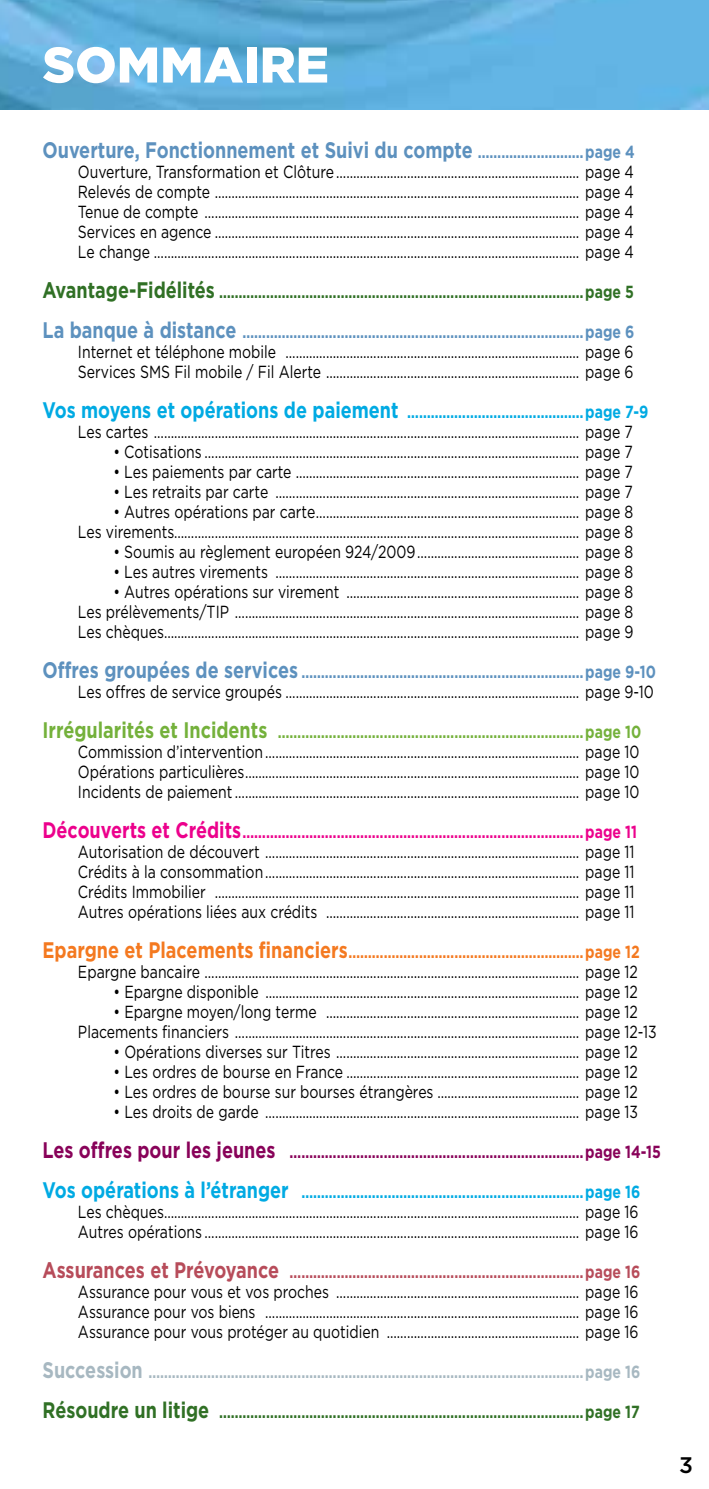
<style>
.page{position:relative;width:709px;height:1489px;background:#fff}
.page>*{position:absolute;margin:0;border:0;box-sizing:border-box;transform-origin:0 0}
.t1{font:900 50px "Gotham";color:#fff}
.t2{font:700 22.5px "Gotham";color:#f47920;scale:.8 1}
.t3{font:700 22.5px "Gotham";color:#5d91be;scale:.8 1}
.t4{font:700 22.5px "Gotham";color:#00aae3;scale:.8 1}
.t5{font:500 22.5px "Gotham";color:#000}
.t6{font:17.5px/20px "Gotham";color:#000;text-align:justify;scale:.8 1}
.t7{font:700 17.5px "Gotham";color:#307025;scale:.8 1}
.t8{font:700 17.5px "Gotham";color:#880259;scale:.8 1}
.t9{font:700 17.5px "Gotham";color:#a7b8c1;scale:.8 1}
.s1{font-size:17.5px}
.s2{font-size:22.5px}
.s3{font-weight:700;font-size:22.5px;color:#5d91be}
.s4{font-weight:700;color:#5d91be}
.s5{font-weight:700;font-size:22.5px;color:#74b13b}
.s6{font-weight:700;color:#74b13b}
.s7{font-weight:700;font-size:22.5px;color:#ec008c}
.s8{font-weight:700;color:#ec008c}
.s9{font-weight:700;font-size:22.5px;color:#00aae3}
.s10{font-weight:700;color:#00aae3}
.s11{font-weight:700;font-size:22.5px;color:#b74c5a}
.s12{font-weight:700;color:#b74c5a}
</style>
<div class="page">
<img style="left:0;top:0;width:709px;height:110px">
<h1 class="t1" style="left:43px;top:30px;width:283px">SOMMAIRE</h1>
<p class="t3" style="left:43px;top:135px;width:742px">Ouverture, Fonctionnement et Suivi du compte <span class="s1">………………………page 4</span></p>
<p class="t6" style="left:78px;top:161px;width:696px">Ouverture, Transformation et Clôture ……………………………………………………………… page 4<br>Relevés de compte ……………………………………………………………………………………………… page 4<br>Tenue de compte ………………………………………………………………………………………………… page 4<br>Services en agence ……………………………………………………………………………………………… page 4<br>Le change ……………………………………………………………………………………………………………… page 4</p>
<p class="t7" style="left:43px;top:280px;width:741px"><span class="s2">Avantage-Fidélités</span> …………………………………………………………………………………page 5</p>
<p class="t6" style="left:78px;top:321px;width:697px;text-indent:-35px"><span class="s3">La banque à distance</span> <span class="s4">……………………………………………………………………………page 6<br></span>I nternet et téléphone mobile …………………………………………………………………………… page 6<br>Services SMS Fil mobile / Fil Alerte ………………………………………………………………… page 6</p>
<p class="t4" style="left:43px;top:395px;width:759px">Vos moyens et opérations de paiement <span class="s1">………………………………………page 7-9</span></p>
<p class="t6" style="left:78px;top:421px;width:695px">Les cartes ……………………………………………………………………………………………………………… page 7</p>
<p class="t6" style="left:113px;top:441px;width:650px">• Cotisations ………………………………………………………………………………………………… page 7</p>
<p class="t6" style="left:113px;top:461px;width:650px">• Les paiements par carte ………………………………………………………………………… page 7</p>
<p class="t6" style="left:113px;top:481px;width:650px">• Les retraits par carte ……………………………………………………………………………… page 7</p>
<p class="t6" style="left:78px;top:501px;width:695px;text-align:right">• Autres opérations par carte…………………………………………………………………… page 8<br>Les virements………………………………………………………………………………………………………… page 8</p>
<p class="t6" style="left:113px;top:541px;width:651px">• Soumis au règlement européen 924/2009………………………………………… page 8</p>
<p class="t6" style="left:113px;top:561px;width:651px">• Les autres virements ……………………………………………………………………………… page 8</p>
<p class="t6" style="left:78px;top:581px;width:696px;text-indent:35px">• Autres opérations sur virement …………………………………………………………… page 8<br>Les prélèvements/TIP ………………………………………………………………………………………… page 8<br>Les chèques…………………………………………………………………………………………………………… page 9</p>
<p class="t6" style="left:43px;top:661px;width:768px;text-align:right"><span class="s3">Offres groupées de services</span> <span class="s4">………………………………………………………………page 9-10<br></span>Les offres de service groupés …………………………………………………………………………… page 9-10</p>
<p class="t6" style="left:78px;top:721px;width:705px;text-indent:-35px"><span class="s5">Irrégularités et Incidents</span> <span class="s6">……………………………………………………………………page 10<br></span>Commission d’intervention ………………………………………………………………………………… page 10<br>Opérations particulières……………………………………………………………………………………… page 10<br>I ncidents de paiement ………………………………………………………………………………………… page 10</p>
<p class="t6" style="left:78px;top:821px;width:700px;text-align:left;text-indent:-35px"><span class="s7">Découverts et Crédits</span><span class="s8">……………………………………………………………………………page 11<br></span>Autorisation de découvert ………………………………………………………………………………… page 11<br>Crédits à la consommation………………………………………………………………………………… page 11<br>Crédits I mmobilier ……………………………………………………………………………………………… page 11<br>Autres opérations liées aux crédits ………………………………………………………………… page 11</p>
<p class="t2" style="left:43px;top:935px;width:748px">Epargne et Placements financiers<span class="s1">……………………………………………………page 12</span></p>
<p class="t6" style="left:78px;top:961px;width:701px">Epargne bancaire ………………………………………………………………………………………………… page 12</p>
<p class="t6" style="left:113px;top:981px;width:657px">• Epargne disponible ………………………………………………………………………………… page 12</p>
<p class="t6" style="left:78px;top:1001px;width:725px;text-indent:35px">• Epargne moyen/long terme ………………………………………………………………… page 12<br>Placements financiers ………………………………………………………………………………………… page 12-13</p>
<p class="t6" style="left:113px;top:1041px;width:657px">• Opérations diverses sur Titres ……………………………………………………………… page 12</p>
<p class="t6" style="left:113px;top:1061px;width:657px">• Les ordres de bourse en France …………………………………………………………… page 12</p>
<p class="t6" style="left:113px;top:1081px;width:657px">• Les ordres de bourse sur bourses étrangères …………………………………… page 12</p>
<p class="t6" style="left:113px;top:1101px;width:657px">• Les droits de garde ………………………………………………………………………………… page 13</p>
<p class="t8" style="left:43px;top:1140px;width:774px"><span class="s2">Les offres pour les jeunes</span> …………………………………………………………………page 14-15</p>
<p class="t6" style="left:78px;top:1181px;width:704px;text-indent:-35px"><span class="s9">Vos opérations à l’étranger</span> <span class="s10">………………………………………………………………page 16<br></span>Les chèques…………………………………………………………………………………………………………… page 16<br>Autres opérations ………………………………………………………………………………………………… page 16</p>
<p class="t6" style="left:78px;top:1261px;width:704px;text-indent:-35px"><span class="s11">Assurances et Prévoyance</span> <span class="s12">…………………………………………………………………page 16<br></span>Assurance pour vous et vos proches ……………………………………………………………… page 16<br>Assurance pour vos biens ………………………………………………………………………………… page 16<br>Assurance pour vous protéger au quotidien ………………………………………………… page 16</p>
<p class="t9" style="left:43px;top:1360px;width:749px"><span class="s2">Succession</span> …………………………………………………………………………………………………page 16</p>
<p class="t7" style="left:43px;top:1400px;width:748px"><span class="s2">Résoudre un litige</span> …………………………………………………………………………………page 17</p>
<p class="t5" style="left:679px;top:1450px;width:15px">3</p>
</div>
